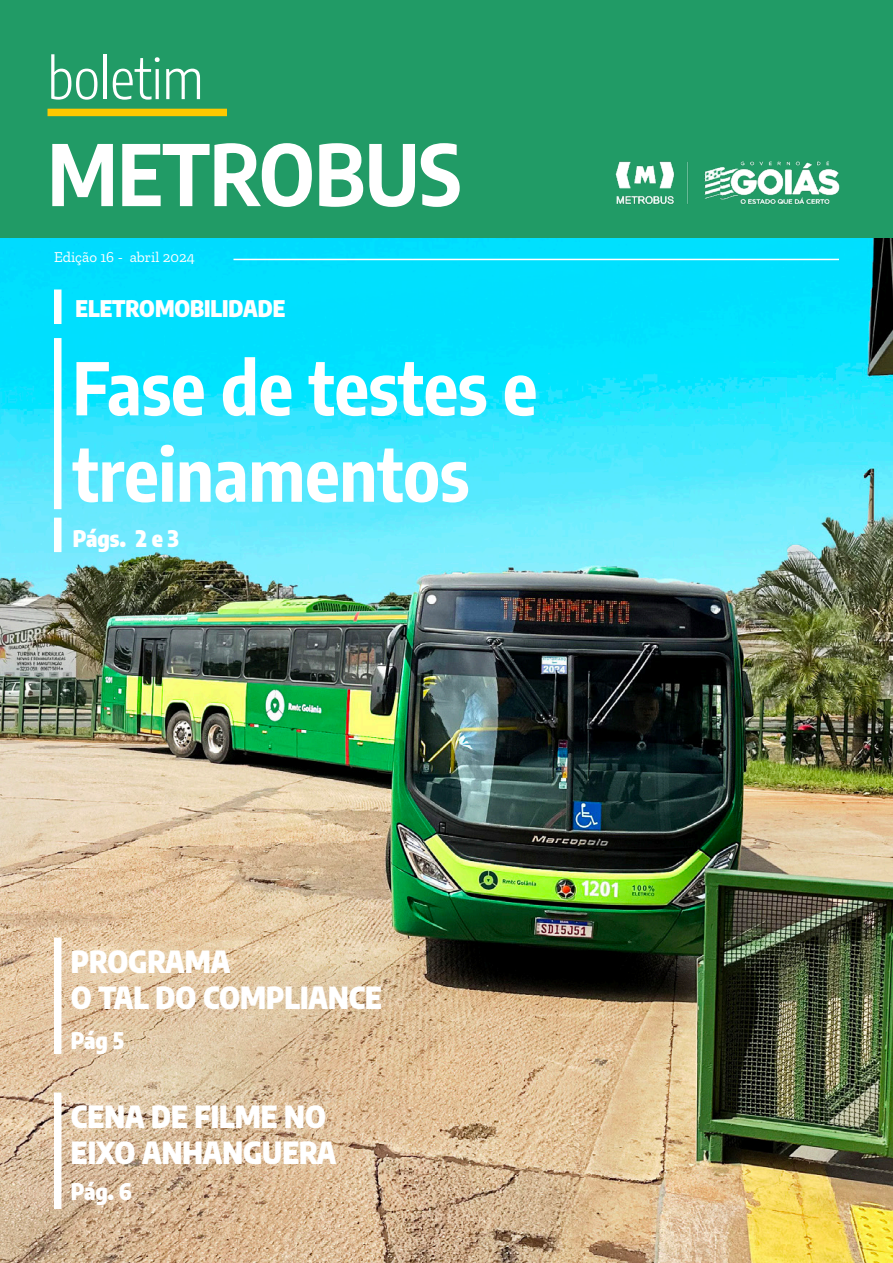
<style>
.page{position:relative;width:893px;height:1263px;background:#fff}
.page>*{position:absolute;margin:0;border:0;box-sizing:border-box;transform-origin:0 0}
.t1{font:700 84px "Encode Sans Condensed";color:#fff}
.t2{font:700 72px "Encode Sans Condensed";color:#fff}
.t3{font:300 55.5px "Encode Sans Condensed";color:#fff}
.t4{font:900 30px/36px "Encode Sans Condensed";color:#fff}
.t5{font:900 22.5px "Encode Sans Condensed";color:#fff}
.t6{font:15px "Zilla Slab";color:#fff}
</style>
<div class="page">
<img style="left:0;top:238px;width:893px;height:1025px">
<div style="left:0;top:0;width:893px;height:238px;background:#219b66"></div>
<div style="left:48px;top:109px;width:179px;height:7px;background:#ffc900"></div>
<img style="left:615px;top:161px;width:225px;height:44px">
<div style="left:54px;top:937px;width:8px;height:117px;background:#fff"></div>
<hr style="left:233px;top:259px;width:606px;height:1px;background:#fff">
<div style="left:54px;top:338px;width:8px;height:171px;background:#fff"></div>
<div style="left:54px;top:289px;width:8px;height:35px;background:#fff"></div>
<div style="left:54px;top:518px;width:8px;height:34px;background:#fff"></div>
<div style="left:54px;top:1092px;width:8px;height:117px;background:#fff"></div>
<p class="t3" style="left:48px;top:40px;width:157px">boletim</p>
<p class="t1" style="left:48px;top:111px;width:415px">METROBUS</p>
<p class="t6" style="left:54px;top:249px;width:143px">Edição 16 - abril 2024</p>
<p class="t5" style="left:75px;top:291px;width:212px">ELETROMOBILIDADE</p>
<p class="t2" style="left:73px;top:334px;width:466px">Fase de testes e</p>
<p class="t2" style="left:73px;top:420px;width:398px">treinamentos</p>
<p class="t5" style="left:73px;top:520px;width:107px">Págs. 2 e 3</p>
<p class="t4" style="left:71px;top:941px;width:161px">PROGRAMA</p>
<p class="t4" style="left:71px;top:977px;width:313px">O TAL DO COMPLIANCE</p>
<p class="t5" style="left:71px;top:1022px;width:55px">Pág 5</p>
<p class="t4" style="left:71px;top:1097px;width:267px">CENA DE FILME NO<br>EIXO ANHANGUERA</p>
<p class="t5" style="left:71px;top:1174px;width:63px">Pág. 6</p>
</div>
